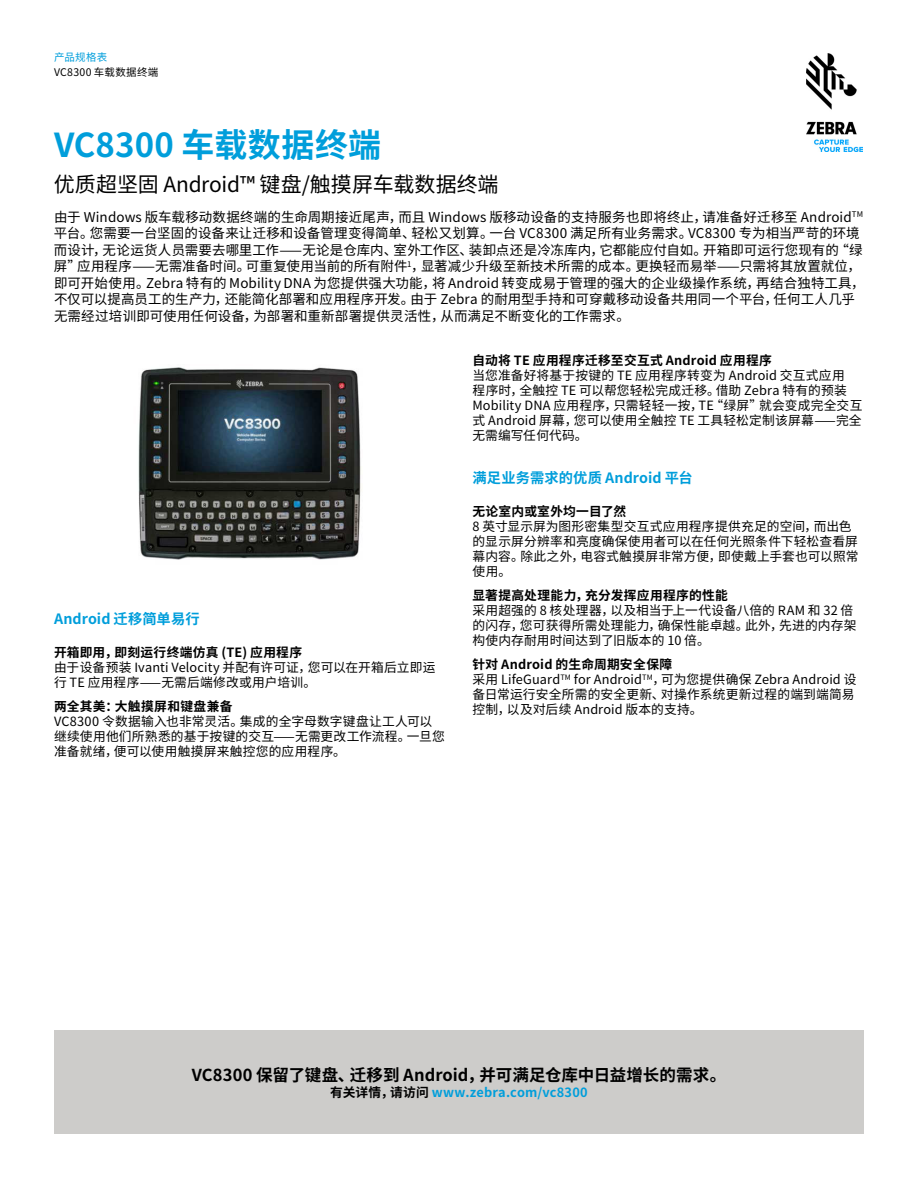
<style>
.page{position:relative;width:918px;height:1188px;background:#fff}
.page>*{position:absolute;margin:0;border:0;box-sizing:border-box;transform-origin:0 0}
.t1{font:700 33px "Noto Sans CJ Ksc";letter-spacing:.005em;color:#009edb}
.t2{font:21px "Noto Sans CJ Ksc";letter-spacing:-.005em;color:#000}
.t3{font:700 16.5px "Noto Sans CJ Ksc";color:#000}
.t4{font:700 14.25px "Noto Sans CJ Ksc";letter-spacing:.005em;color:#009edb}
.t5{font:13.5px/16.5px "Noto Sans CJ Ksc";letter-spacing:.01em;color:#000}
.t6{font:12.75px/15px "Noto Sans CJ Ksc";letter-spacing:.01em;color:#000}
.t7{font:700 12.75px "Noto Sans CJ Ksc";letter-spacing:.02em;color:#000}
.t8{font:700 12.75px "Noto Sans CJ Ksc";letter-spacing:.015em;color:#009edb}
.t9{font:10.5px "Noto Sans CJ Ksc";letter-spacing:.03em;color:#000}
.t10{font:10.5px "Noto Sans CJ Ksc";letter-spacing:.025em;color:#009edb}
.s1{font-weight:700}
.s2{color:#000}
</style>
<div class="page">
<img style="left:806px;top:54px;width:56px;height:97px">
<div style="left:54px;top:1031px;width:810px;height:103px;background:#cdccca"></div>
<img style="left:138px;top:367px;width:223px;height:193px">
<p class="t10" style="left:54px;top:52px;width:55px">产品规格表</p>
<p class="t9" style="left:54px;top:66px;width:106px">VC8300 车载数据终端</p>
<h1 class="t1" style="left:54px;top:127px;width:329px">VC8300 车载数据终端</h1>
<h2 class="t2" style="left:54px;top:172px;width:446px">优质超坚固 Android™ 键盘/触摸屏车载数据终端</h2>
<p class="t5" style="left:54px;top:209px;width:812px">由于 Windows 版车载移动数据终端的生命周期接近尾声，而且 Windows 版移动设备的支持服务也即将终止，请准备好迁移至 Android<sup>TM</sup>平台。您需要一台坚固的设备来让迁移和设备管理变得简单、轻松又划算。一台 VC8300 满足所有业务需求。VC8300 专为相当严苛的环境而设计，无论运货人员需要去哪里工作——无论是仓库内、室外工作区、装卸点还是冷冻库内，它都能应付自如。开箱即可运行您现有的“绿屏”应用程序——无需准备时间。可重复使用当前的所有附件<sup>1</sup>，显著减少升级至新技术所需的成本。更换轻而易举——只需将其放置就位，即可开始使用。Zebra 特有的 Mobility DNA 为您提供强大功能，将 Android 转变成易于管理的强大的企业级操作系统，再结合独特工具，不仅可以提高员工的生产力，还能简化部署和应用程序开发。由于 Zebra 的耐用型手持和可穿戴移动设备共用同一个平台，任何工人几乎无需经过培训即可使用任何设备，为部署和重新部署提供灵活性，从而满足不断变化的工作需求。</p>
<p class="t4" style="left:54px;top:611px;width:147px">Android 迁移简单易行</p>
<p class="t7" style="left:54px;top:646px;width:250px">开箱即用，即刻运行终端仿真 (TE) 应用程序</p>
<p class="t6" style="left:54px;top:661px;width:383px">由于设备预装 Ivanti Velocity 并配有许可证，您可以在开箱后立即运行 TE 应用程序——无需后端修改或用户培训。</p>
<p class="t7" style="left:54px;top:700px;width:180px">两全其美：大触摸屏和键盘兼备</p>
<p class="t6" style="left:54px;top:715px;width:392px">VC8300 令数据输入也非常灵活。集成的全字母数字键盘让工人可以继续使用他们所熟悉的基于按键的交互——无需更改工作流程。一旦您准备就绪，便可以使用触摸屏来触控您的应用程序。</p>
<p class="t7" style="left:472px;top:353px;width:301px">自动将 TE 应用程序迁移至交互式 Android 应用程序</p>
<p class="t6" style="left:472px;top:368px;width:391px">当您准备好将基于按键的 TE 应用程序转变为 Android 交互式应用<br>程序时，全触控 TE 可以帮您轻松完成迁移。借助 Zebra 特有的预装Mobility DNA 应用程序，只需轻轻一按，TE“绿屏”就会变成完全交互式 Android 屏幕，您可以使用全触控 TE 工具轻松定制该屏幕——完全无需编写任何代码。</p>
<p class="t4" style="left:472px;top:470px;width:222px">满足业务需求的优质 Android 平台</p>
<p class="t7" style="left:472px;top:504px;width:155px">无论室内或室外均一目了然</p>
<p class="t6" style="left:472px;top:519px;width:388px">8 英寸显示屏为图形密集型交互式应用程序提供充足的空间，而出色的显示屏分辨率和亮度确保使用者可以在任何光照条件下轻松查看屏幕内容。除此之外，电容式触摸屏非常方便，即使戴上手套也可以照常使用。</p>
<p class="t7" style="left:472px;top:588px;width:257px">显著提高处理能力，充分发挥应用程序的性能</p>
<p class="t6" style="left:472px;top:603px;width:386px">采用超强的 8 核处理器，以及相当于上一代设备八倍的 RAM 和 32 倍的闪存，您可获得所需处理能力，确保性能卓越。此外，先进的内存架构使内存耐用时间达到了旧版本的 10 倍。</p>
<p class="t6" style="left:472px;top:657px;width:385px"><span class="s1">针对 Android 的生命周期安全保障<br></span>采用 LifeGuard<sup>TM</sup> for Android<sup>TM</sup>，可为您提供确保 Zebra Android 设备日常运行安全所需的安全更新、对操作系统更新过程的端到端简易控制，以及对后续 Android 版本的支持。</p>
<p class="t3" style="left:192px;top:1066px;width:536px">VC8300 保留了键盘、迁移到 Android，并可满足仓库中日益增长的需求。</p>
<p class="t8" style="left:330px;top:1085px;width:259px"><span class="s2">有关详情，请访问</span> www.zebra.com/vc8300</p>
</div>
